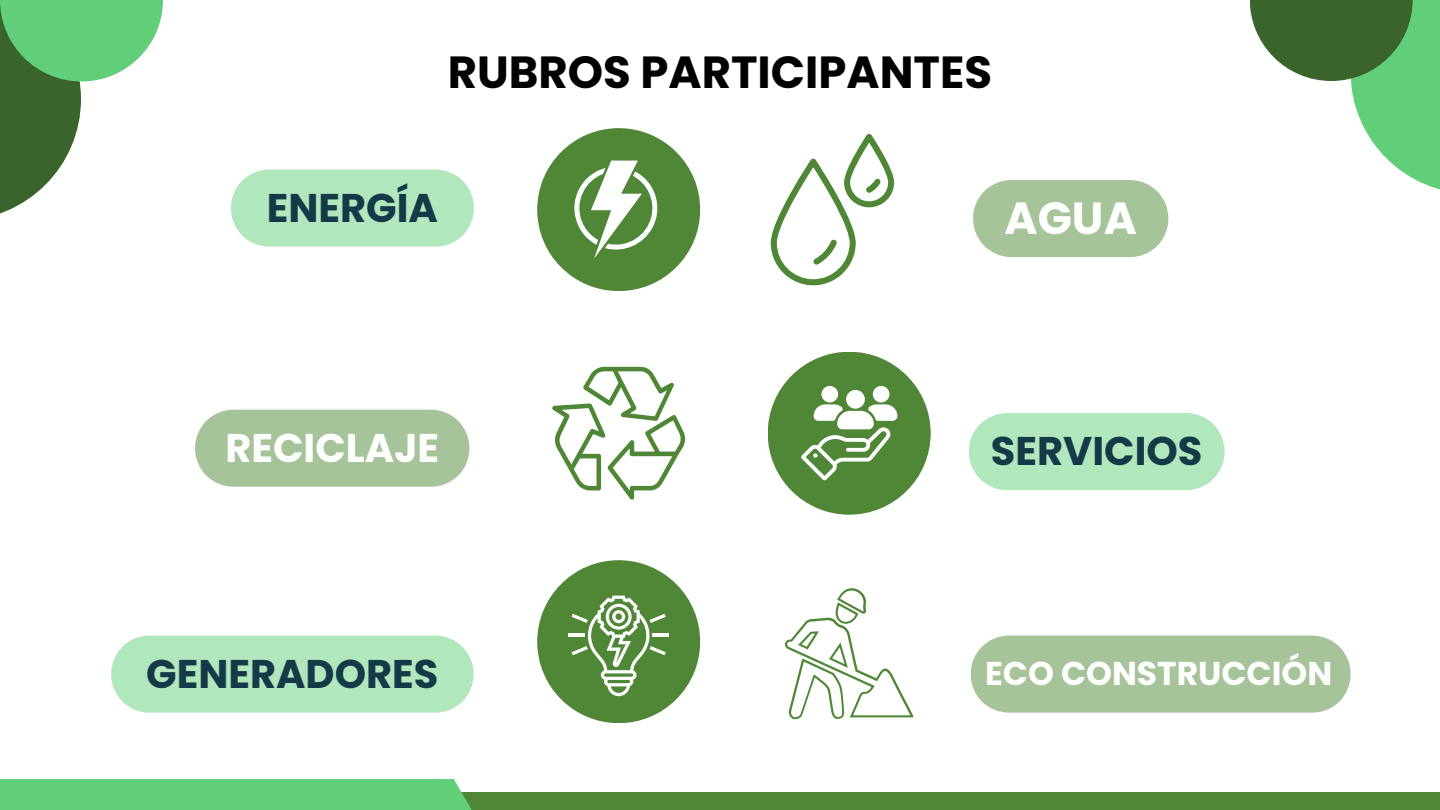
<style>
.page{position:relative;width:1440px;height:810px;background:#fff}
.page>*{position:absolute;margin:0;border:0;box-sizing:border-box;transform-origin:0 0}
.t1{font:700 45px "Poppins";color:#000}
.t2{font:700 45px "Poppins";color:#fff}
.t3{font:700 40px "Poppins";color:#143947}
.t4{font:700 40px "Poppins";color:#fff}
.t5{font:700 33px "Poppins";color:#fff}
</style>
<div class="page">
<div style="left:395px;top:792px;width:1045px;height:18px;background:#508736"></div>
<div style="left:0;top:779px;width:503px;height:31px;background:#61cf79"></div>
<div style="left:537px;top:128px;width:163px;height:163px;background:#508736;border-radius:50%"></div>
<svg style="left:574px;top:161px;width:83px;height:98px"></svg>
<svg style="left:771px;top:134px;width:123px;height:151px"></svg>
<svg style="left:552px;top:367px;width:133px;height:132px"></svg>
<svg style="left:785px;top:588px;width:128px;height:131px"></svg>
<svg style="left:231px;top:170px;width:243px;height:77px;background:#b5e8c0"></svg>
<svg style="left:195px;top:410px;width:274px;height:77px;background:#acc6a0"></svg>
<div style="left:969px;top:413px;width:255px;height:77px;background:#b0e7bc"></div>
<div style="left:971px;top:636px;width:380px;height:77px;background:#a7c39a"></div>
<div style="left:111px;top:636px;width:363px;height:77px;background:#b0e7bc"></div>
<svg style="left:973px;top:180px;width:195px;height:77px;background:#aec8a2"></svg>
<div style="left:768px;top:352px;width:163px;height:163px;background:#508736;border-radius:50%"></div>
<div style="left:873px;top:386px;width:16px;height:17px;background:#fff;border-radius:50%"></div>
<div style="left:821px;top:386px;width:17px;height:17px;background:#fff;border-radius:50%"></div>
<svg style="left:801px;top:404px;width:96px;height:76px"></svg>
<div style="left:846px;top:390px;width:19px;height:19px;background:#fff;border-radius:50%"></div>
<div style="left:537px;top:560px;width:163px;height:163px;background:#508736;border-radius:50%"></div>
<hr style="left:653px;top:633px;width:16px;height:3px;background:#fff">
<hr style="left:568px;top:633px;width:17px;height:3px;background:#fff">
<svg style="left:572px;top:596px;width:94px;height:100px"></svg>
<svg style="left:0;top:81px;width:81px;height:133px;fill:#3a642c"></svg>
<svg style="left:0;top:0;width:163px;height:81px;background:#6dc87e"></svg>
<svg style="left:1351px;top:0;width:89px;height:190px;fill:#61cf79"></svg>
<svg style="left:1250px;top:0;width:163px;height:81px;background:#53804b"></svg>
<p class="t1" style="left:448px;top:41px;width:546px">RUBROS PARTICIPANTES</p>
<h1 class="t3" style="left:267px;top:180px;width:173px">ENERGÍA</h1>
<h2 class="t2" style="left:1005px;top:187px;width:134px">AGUA</h2>
<h2 class="t4" style="left:225px;top:420px;width:215px">RECICLAJE</h2>
<p class="t3" style="left:991px;top:423px;width:213px">SERVICIOS</p>
<h1 class="t3" style="left:146px;top:646px;width:294px">GENERADORES</h1>
<p class="t5" style="left:985px;top:650px;width:349px">ECO CONSTRUCCIÓN</p>
</div>
